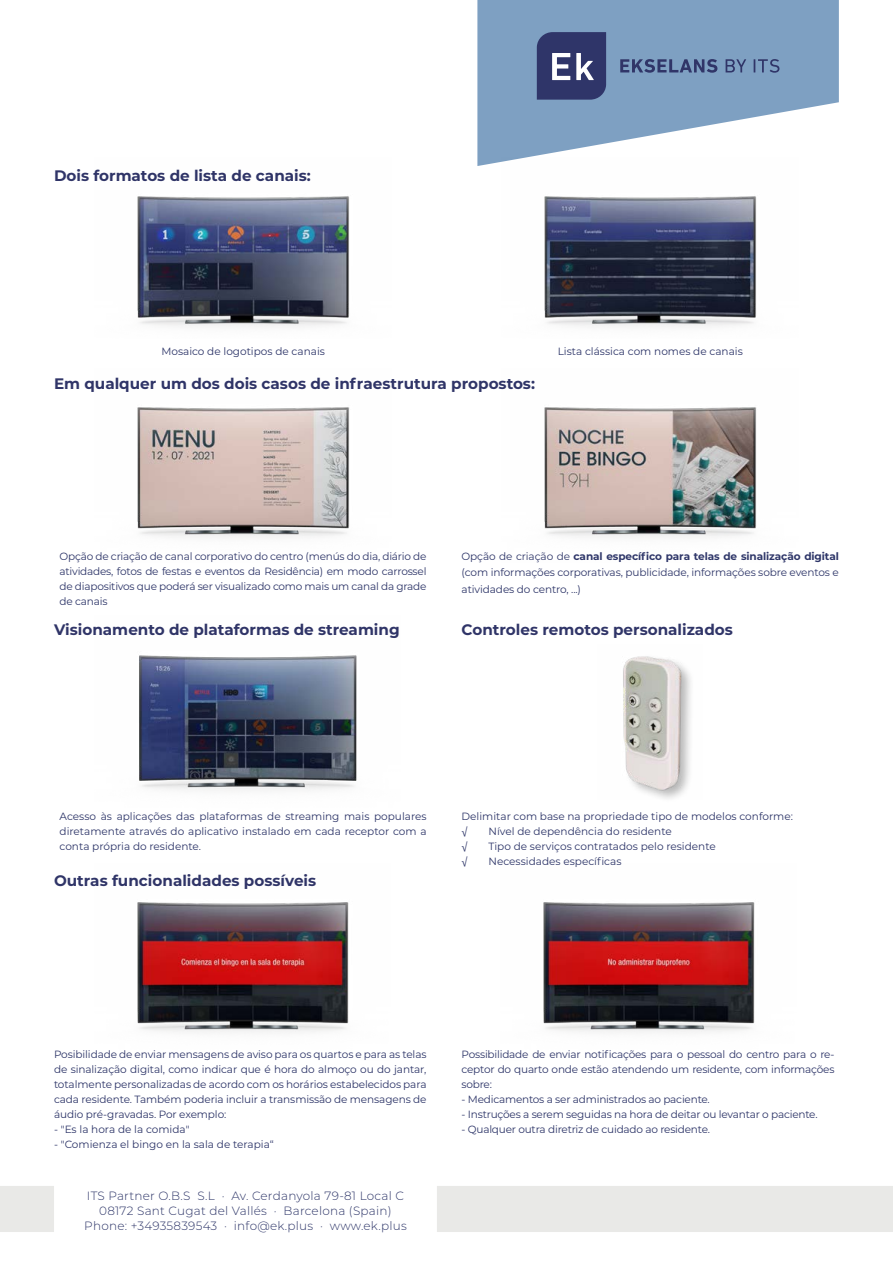
<style>
.page{position:relative;width:893px;height:1263px;background:#fff}
.page>*{position:absolute;margin:0;border:0;box-sizing:border-box;transform-origin:0 0}
.t1{font:700 15.15px "Montserrat";color:#303568}
.t2{font:300 12px/15px "Montserrat";letter-spacing:.02em;color:#2d3568;text-align:center}
.t3{font:10.5px/15px "Montserrat";letter-spacing:-.01em;color:#2d3568;text-align:justify}
.t4{font:10.5px "Helvetica Neue LT Std";color:#2d3568}
.s1{font-weight:700}
</style>
<div class="page">
<svg style="left:477px;top:0;width:362px;height:166px;fill:#7ea0c2"></svg>
<svg style="left:537px;top:32px;width:69px;height:68px"></svg>
<svg style="left:620px;top:59px;width:97px;height:14px"></svg>
<svg style="left:726px;top:59px;width:20px;height:13px"></svg>
<svg style="left:754px;top:59px;width:25px;height:14px"></svg>
<div style="left:0;top:1186px;width:54px;height:46px;background:#e9e9e7"></div>
<div style="left:437px;top:1186px;width:456px;height:46px;background:#e9e9e7"></div>
<img style="left:137px;top:196px;width:212px;height:131px">
<img style="left:502px;top:157px;width:296px;height:170px">
<img style="left:137px;top:407px;width:213px;height:131px">
<img style="left:544px;top:407px;width:213px;height:131px">
<img style="left:139px;top:655px;width:218px;height:136px">
<img style="left:623px;top:656px;width:68px;height:143px">
<img style="left:137px;top:902px;width:212px;height:130px">
<img style="left:543px;top:902px;width:212px;height:130px">
<h1 class="t1" style="left:54px;top:164px;width:258px">Dois formatos de lista de canais:</h1>
<p class="t3" style="left:161px;top:343px;width:165px">Mosaico de logotipos de canais</p>
<p class="t3" style="left:558px;top:343px;width:187px">Lista clássica com nomes de canais</p>
<h1 class="t1" style="left:54px;top:373px;width:482px">Em qualquer um dos dois casos de infraestrutura propostos:</h1>
<p class="t3" style="left:60px;top:548px;width:368px">Opção de criação de canal corporativo do centro (menús do dia, diário de atividades, fotos de festas e eventos da Residência) em modo carrossel de diapositivos que poderá ser visualizado como mais um canal da grade de canais</p>
<p class="t3" style="left:462px;top:547px;width:379px;line-height:16.5px">Opção de criação de <span class="s1">canal específico para telas de sinalização digital </span>(com informações corporativas, publicidade, informações sobre eventos e atividades do centro, ...)</p>
<h1 class="t1" style="left:54px;top:619px;width:347px">Visionamento de plataformas de streaming</h1>
<h1 class="t1" style="left:462px;top:619px;width:273px">Controles remotos personalizados</h1>
<p class="t3" style="left:60px;top:809px;width:368px">Acesso às aplicações das plataformas de streaming mais populares diretamente através do aplicativo instalado em cada receptor com a conta própria do residente.</p>
<p class="t3" style="left:462px;top:809px;width:333px">Delimitar com base na propriedade tipo de modelos conforme:</p>
<p class="t4" style="left:462px;top:825px;width:8px">√</p>
<p class="t3" style="left:489px;top:824px;width:185px">Nível de dependência do residente</p>
<p class="t4" style="left:462px;top:840px;width:8px">√</p>
<p class="t3" style="left:489px;top:839px;width:229px">Tipo de serviços contratados pelo residente</p>
<p class="t4" style="left:462px;top:855px;width:8px">√</p>
<p class="t3" style="left:489px;top:854px;width:134px">Necessidades específicas</p>
<h1 class="t1" style="left:54px;top:870px;width:264px">Outras funcionalidades possíveis</h1>
<p class="t3" style="left:54px;top:1046px;width:374px">Posibilidade de enviar mensagens de aviso para os quartos e para as telas de sinalização digital, como indicar que é hora do almoço ou do jantar, totalmente personalizadas de acordo com os horários estabelecidos para cada residente. Também poderia incluir a transmissão de mensagens de áudio pré-gravadas. Por exemplo:</p>
<p class="t3" style="left:54px;top:1121px;width:137px">- "Es la hora de la comida"</p>
<p class="t3" style="left:54px;top:1136px;width:221px">- "Comienza el bingo en la sala de terapia“</p>
<p class="t2" style="left:84px;top:1187px;width:324px">ITS Partner O.B.S S.L · Av. Cerdanyola 79-81 Local C<br>08172 Sant Cugat del Vallés · Barcelona (Spain)<br>Phone: +34935839543 · info@ek.plus · www.ek.plus</p>
<p class="t3" style="left:462px;top:1046px;width:374px">Possibilidade de enviar notificações para o pessoal do centro para o re&shy;ceptor do quarto onde estão atendendo um residente, com informações sobre:</p>
<p class="t3" style="left:462px;top:1091px;width:250px">- Medicamentos a ser administrados ao paciente.</p>
<p class="t3" style="left:462px;top:1106px;width:358px">- Instruções a serem seguidas na hora de deitar ou levantar o paciente.</p>
<p class="t3" style="left:462px;top:1121px;width:250px">- Qualquer outra diretriz de cuidado ao residente.</p>
</div>
